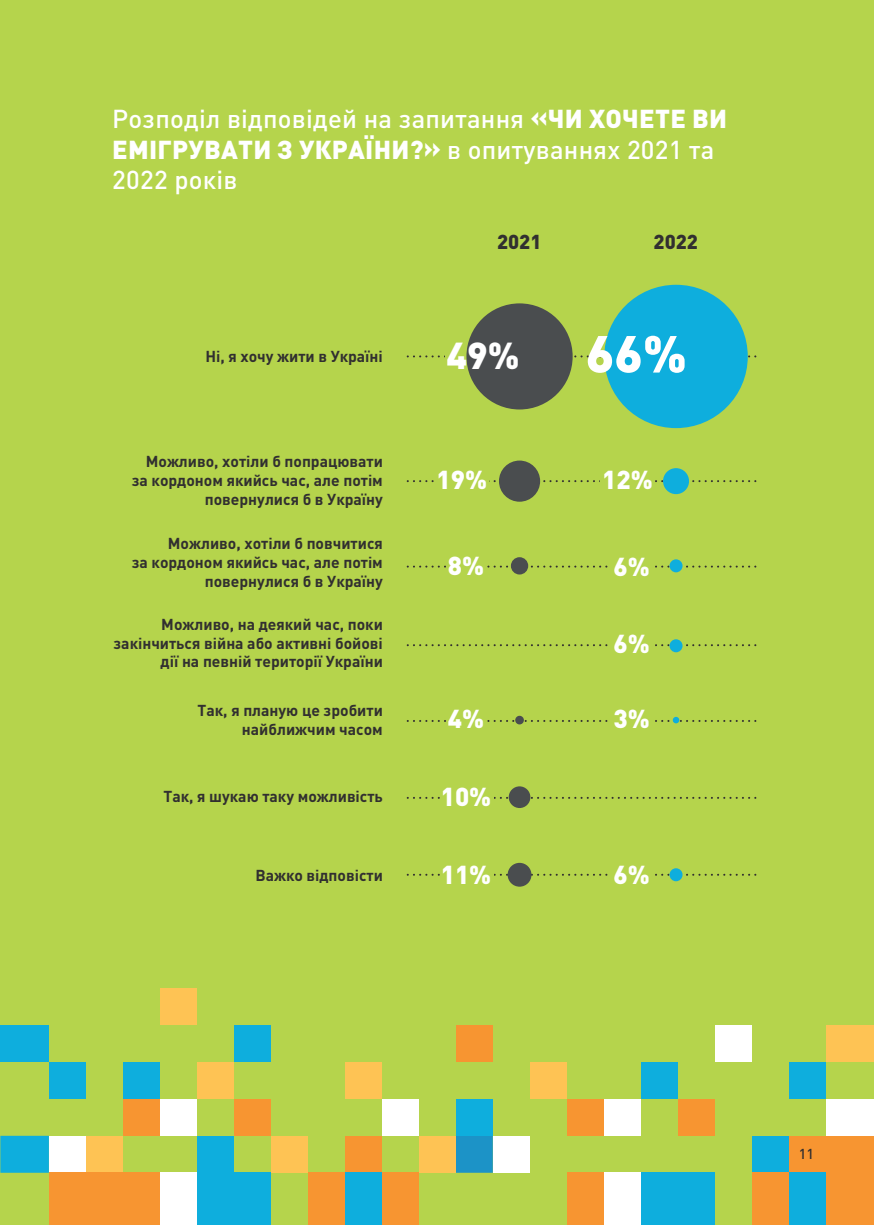
<style>
.page{position:relative;width:874px;height:1225px;background:#fff}
.page>*{position:absolute;margin:0;border:0;box-sizing:border-box;transform-origin:0 0}
.t1{font:900 51.2px "DIN Pro";color:#fff}
.t2{font:900 37px "DIN Pro";color:#fff}
.t3{font:500 25.6px/30.8px "DIN Pro";letter-spacing:.01em;color:#fff}
.t4{font:900 25.6px "DIN Pro";color:#fff}
.t5{font:900 20px "DIN Pro";color:#312f30}
.t6{font:700 15.6px/18.8px "DIN Pro";color:#312f30;text-align:right}
.t7{font:500 14.2px "DIN Pro";color:#312f30}
.s1{font-weight:900}
</style>
<div class="page">
<div style="left:0;top:0;width:873px;height:1224px;background:#b5d44c"></div>
<div style="left:0;top:817px;width:873px;height:408px;background:#b5d44c"></div>
<div style="left:825px;top:1025px;width:48px;height:37px;background:#fec354"></div>
<div style="left:825px;top:1098px;width:48px;height:37px;background:#fff"></div>
<div style="left:788px;top:1062px;width:37px;height:36px;background:#0eaedd"></div>
<div style="left:825px;top:1135px;width:48px;height:37px;background:#f79531"></div>
<div style="left:788px;top:1135px;width:37px;height:37px;background:#f79531"></div>
<div style="left:751px;top:1135px;width:37px;height:37px;background:#0eaedd"></div>
<div style="left:603px;top:1098px;width:37px;height:37px;background:#fff"></div>
<div style="left:566px;top:1098px;width:37px;height:37px;background:#f79531"></div>
<div style="left:677px;top:1098px;width:37px;height:37px;background:#f79531"></div>
<div style="left:640px;top:1061px;width:37px;height:37px;background:#0eaedd"></div>
<div style="left:455px;top:1135px;width:37px;height:37px;background:#1c93c7"></div>
<div style="left:492px;top:1135px;width:37px;height:37px;background:#fff"></div>
<div style="left:381px;top:1098px;width:37px;height:37px;background:#fff"></div>
<div style="left:455px;top:1098px;width:37px;height:37px;background:#0eaedd"></div>
<div style="left:418px;top:1135px;width:37px;height:37px;background:#fec354"></div>
<div style="left:344px;top:1135px;width:37px;height:37px;background:#f79531"></div>
<div style="left:197px;top:1135px;width:37px;height:37px;background:#0eaedd"></div>
<div style="left:123px;top:1062px;width:37px;height:36px;background:#0eaedd"></div>
<div style="left:160px;top:1098px;width:37px;height:37px;background:#fff"></div>
<div style="left:197px;top:1062px;width:37px;height:36px;background:#fec354"></div>
<div style="left:271px;top:1135px;width:37px;height:37px;background:#fec354"></div>
<div style="left:123px;top:1098px;width:37px;height:37px;background:#f79531"></div>
<div style="left:234px;top:1098px;width:37px;height:37px;background:#f79531"></div>
<div style="left:234px;top:1025px;width:36px;height:37px;background:#0eaedd"></div>
<div style="left:0;top:1025px;width:49px;height:37px;background:#0eaedd"></div>
<div style="left:0;top:1135px;width:49px;height:37px;background:#0eaedd"></div>
<div style="left:49px;top:1135px;width:37px;height:37px;background:#fff"></div>
<div style="left:86px;top:1135px;width:37px;height:37px;background:#fec354"></div>
<div style="left:49px;top:1062px;width:37px;height:36px;background:#0eaedd"></div>
<div style="left:788px;top:1172px;width:37px;height:53px;background:#0eaedd"></div>
<div style="left:825px;top:1172px;width:48px;height:53px;background:#f79531"></div>
<div style="left:640px;top:1172px;width:37px;height:53px;background:#0eaedd"></div>
<div style="left:677px;top:1172px;width:37px;height:53px;background:#0eaedd"></div>
<div style="left:603px;top:1172px;width:37px;height:53px;background:#fff"></div>
<div style="left:751px;top:1172px;width:37px;height:53px;background:#f79531"></div>
<div style="left:566px;top:1172px;width:37px;height:53px;background:#f79531"></div>
<div style="left:344px;top:1172px;width:37px;height:53px;background:#0eaedd"></div>
<div style="left:381px;top:1172px;width:37px;height:53px;background:#f79531"></div>
<div style="left:197px;top:1172px;width:37px;height:53px;background:#0eaedd"></div>
<div style="left:234px;top:1172px;width:37px;height:53px;background:#0eaedd"></div>
<div style="left:160px;top:1172px;width:37px;height:53px;background:#fff"></div>
<div style="left:308px;top:1172px;width:36px;height:53px;background:#f79531"></div>
<div style="left:123px;top:1172px;width:37px;height:53px;background:#f79531"></div>
<div style="left:49px;top:1172px;width:74px;height:53px;background:#f79531"></div>
<div style="left:160px;top:988px;width:37px;height:36px;background:#fec354"></div>
<div style="left:344px;top:1062px;width:37px;height:37px;background:#fec354"></div>
<div style="left:455px;top:1024px;width:37px;height:37px;background:#f79531"></div>
<div style="left:529px;top:1062px;width:37px;height:37px;background:#fec354"></div>
<div style="left:714px;top:1024px;width:37px;height:37px;background:#fff"></div>
<svg style="left:407px;top:355px;width:350px;height:2px"></svg>
<div style="left:445px;top:343px;width:21px;height:27px;background:#b5d44c"></div>
<svg style="left:407px;top:565px;width:350px;height:2px"></svg>
<div style="left:446px;top:555px;width:39px;height:21px;background:#b5d44c"></div>
<div style="left:609px;top:556px;width:42px;height:21px;background:#b5d44c"></div>
<svg style="left:407px;top:480px;width:350px;height:2px"></svg>
<div style="left:437px;top:469px;width:51px;height:22px;background:#b5d44c"></div>
<div style="left:600px;top:469px;width:51px;height:22px;background:#b5d44c"></div>
<svg style="left:407px;top:644px;width:350px;height:2px"></svg>
<svg style="left:407px;top:720px;width:350px;height:2px"></svg>
<svg style="left:407px;top:797px;width:350px;height:2px"></svg>
<svg style="left:407px;top:873px;width:350px;height:2px"></svg>
<div style="left:466px;top:303px;width:106px;height:106px;background:#4a4d4f;border-radius:50%"></div>
<div style="left:604px;top:285px;width:143px;height:143px;background:#0eaedd;border-radius:50%"></div>
<div style="left:510px;top:557px;width:18px;height:17px;background:#4a4d4f;border-radius:50%"></div>
<div style="left:498px;top:460px;width:42px;height:42px;background:#4a4d4f;border-radius:50%"></div>
<div style="left:662px;top:468px;width:26px;height:26px;background:#0eaedd;border-radius:50%"></div>
<div style="left:669px;top:559px;width:13px;height:13px;background:#0eaedd;border-radius:50%"></div>
<div style="left:515px;top:716px;width:8px;height:8px;background:#4a4d4f;border-radius:50%"></div>
<div style="left:672px;top:717px;width:7px;height:6px;background:#0eaedd;border-radius:50%"></div>
<div style="left:508px;top:786px;width:22px;height:22px;background:#4a4d4f;border-radius:50%"></div>
<div style="left:507px;top:863px;width:24px;height:23px;background:#4a4d4f;border-radius:50%"></div>
<div style="left:669px;top:868px;width:13px;height:13px;background:#0eaedd;border-radius:50%"></div>
<div style="left:669px;top:639px;width:13px;height:13px;background:#0eaedd;border-radius:50%"></div>
<div style="left:609px;top:634px;width:42px;height:21px;background:#b5d44c"></div>
<div style="left:446px;top:708px;width:39px;height:21px;background:#b5d44c"></div>
<div style="left:609px;top:708px;width:42px;height:22px;background:#b5d44c"></div>
<div style="left:441px;top:785px;width:52px;height:22px;background:#b5d44c"></div>
<div style="left:441px;top:863px;width:52px;height:21px;background:#b5d44c"></div>
<div style="left:609px;top:864px;width:42px;height:21px;background:#b5d44c"></div>
<h3 class="t3" style="left:112px;top:100px;width:616px">Розподіл відповідей на запитання <span class="s1">«ЧИ ХОЧЕТЕ ВИ<br>ЕМІГРУВАТИ З УКРАЇНИ?»</span> в опитуваннях 2021 та<br>2022 років</h3>
<p class="t6" style="left:205px;top:345px;width:179px">Ні, я хочу жити в Україні</p>
<p class="t6" style="left:132px;top:450px;width:252px">Можливо, хотіли б попрацювати за кордоном якийсь час, але потім повернулися б в Україну</p>
<p class="t6" style="left:132px;top:532px;width:252px">Можливо, хотіли б повчитися<br>за кордоном якийсь час, але потім повернулися б в Україну</p>
<p class="t6" style="left:113px;top:613px;width:271px">Можливо, на деякий час, поки закінчиться війна або активні бойові дії на певній території України</p>
<p class="t6" style="left:197px;top:699px;width:187px">Так, я планую це зробити найближчим часом</p>
<p class="t6" style="left:163px;top:785px;width:221px">Так, я шукаю таку можливість</p>
<p class="t6" style="left:255px;top:863px;width:129px">Важко відповісти</p>
<p class="t5" style="left:497px;top:224px;width:46px">2021</p>
<p class="t5" style="left:653px;top:224px;width:46px">2022</p>
<h2 class="t2" style="left:446px;top:324px;width:74px">49%</h2>
<h1 class="t1" style="left:585px;top:310px;width:102px">66%</h1>
<h3 class="t4" style="left:436px;top:458px;width:52px">19%</h3>
<h3 class="t4" style="left:602px;top:458px;width:52px">12%</h3>
<h3 class="t4" style="left:447px;top:544px;width:38px">8%</h3>
<h3 class="t4" style="left:613px;top:544px;width:38px">6%</h3>
<h3 class="t4" style="left:613px;top:622px;width:38px">6%</h3>
<h3 class="t4" style="left:447px;top:697px;width:38px">4%</h3>
<h3 class="t4" style="left:613px;top:697px;width:38px">3%</h3>
<h3 class="t4" style="left:440px;top:774px;width:52px">10%</h3>
<h3 class="t4" style="left:440px;top:852px;width:52px">11%</h3>
<h3 class="t4" style="left:613px;top:852px;width:38px">6%</h3>
<p class="t7" style="left:798px;top:1142px;width:17px">11</p>
</div>
